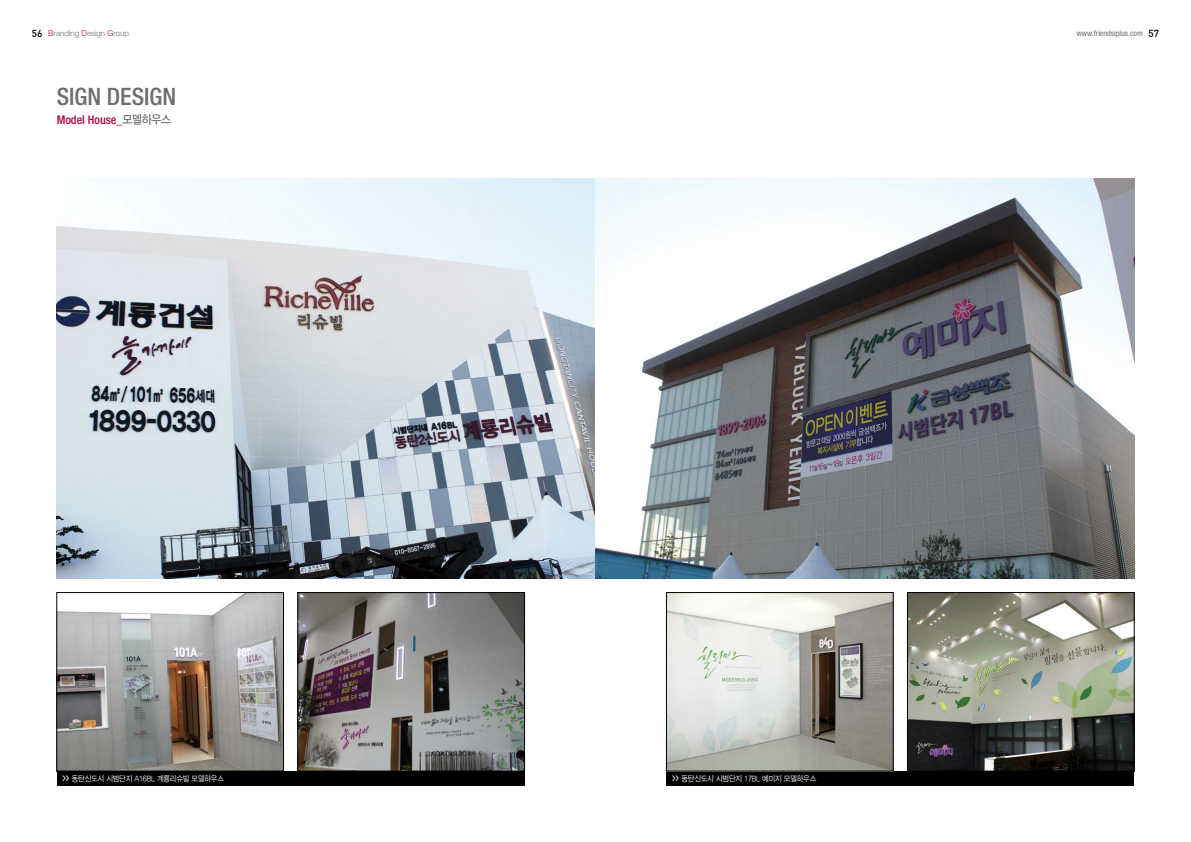
<style>
.page{position:relative;width:1191px;height:842px;background:#fff}
.page>*{position:absolute;margin:0;border:0;box-sizing:border-box;transform-origin:0 0}
.t1{font:500 condensed 24px "Helvetica Neue LT Std";color:#716d6f}
.t2{font:500 condensed 12px "Helvetica Neue LT Std";color:#a90044}
.t3{font:8px "YDIYGO320";letter-spacing:-.025em;color:#fff;scale:.9 1}
.t4{font:condensed 8px "Helvetica Neue LT Std";color:#716d6f}
.t5{font:300 8px "Helvetica Neue LT Std";color:#716d6f}
.s1{font-family:"Dinmed";font-weight:400;font-size:10px;color:#000}
.s2{color:#a10c3f}
.s3{font-family:"Dinmed";font-stretch:normal;font-size:10px;color:#000}
.s4{font-family:"YDIYGO330";font-weight:400;font-stretch:normal;color:#716d6f}
.s5{font-family:"YDIYGO350";font-size:6px}
</style>
<div class="page">
<img style="left:57px;top:179px;width:1077px;height:399px">
<img style="left:59px;top:594px;width:222px;height:175px">
<div style="left:57px;top:592px;width:226px;height:179px;border:1px solid #000"></div>
<img style="left:300px;top:594px;width:222px;height:175px">
<div style="left:298px;top:592px;width:226px;height:179px;border:1px solid #000"></div>
<div style="left:57px;top:771px;width:467px;height:14px;background:#000"></div>
<img style="left:909px;top:594px;width:223px;height:175px">
<div style="left:907px;top:592px;width:227px;height:179px;border:1px solid #000"></div>
<div style="left:666px;top:771px;width:468px;height:14px;background:#000"></div>
<img style="left:668px;top:594px;width:223px;height:175px">
<div style="left:666px;top:592px;width:227px;height:179px;border:1px solid #000"></div>
<p class="t5" style="left:32px;top:29px;width:99px"><span class="s1">56</span> <span class="s2">B</span>randing <span class="s2">D</span>esign <span class="s2">G</span>roup</p>
<p class="t4" style="left:1076px;top:29px;width:84px">www.friendsiplus.com <span class="s3">57</span></p>
<h1 class="t1" style="left:57px;top:82px;width:121px">SIGN DESIGN</h1>
<h2 class="t2" style="left:57px;top:112px;width:116px">Model House_<span class="s4">모델하우스</span></h2>
<p class="t3" style="left:62px;top:774px;width:181px"><span class="s5">&gt;&gt;</span> 동탄신도시 시범단지 A16BL 계룡리슈빌 모델하우스</p>
<p class="t3" style="left:672px;top:774px;width:162px"><span class="s5">&gt;&gt;</span> 동탄신도시 시범단지 17BL 예미지 모델하우스</p>
</div>
